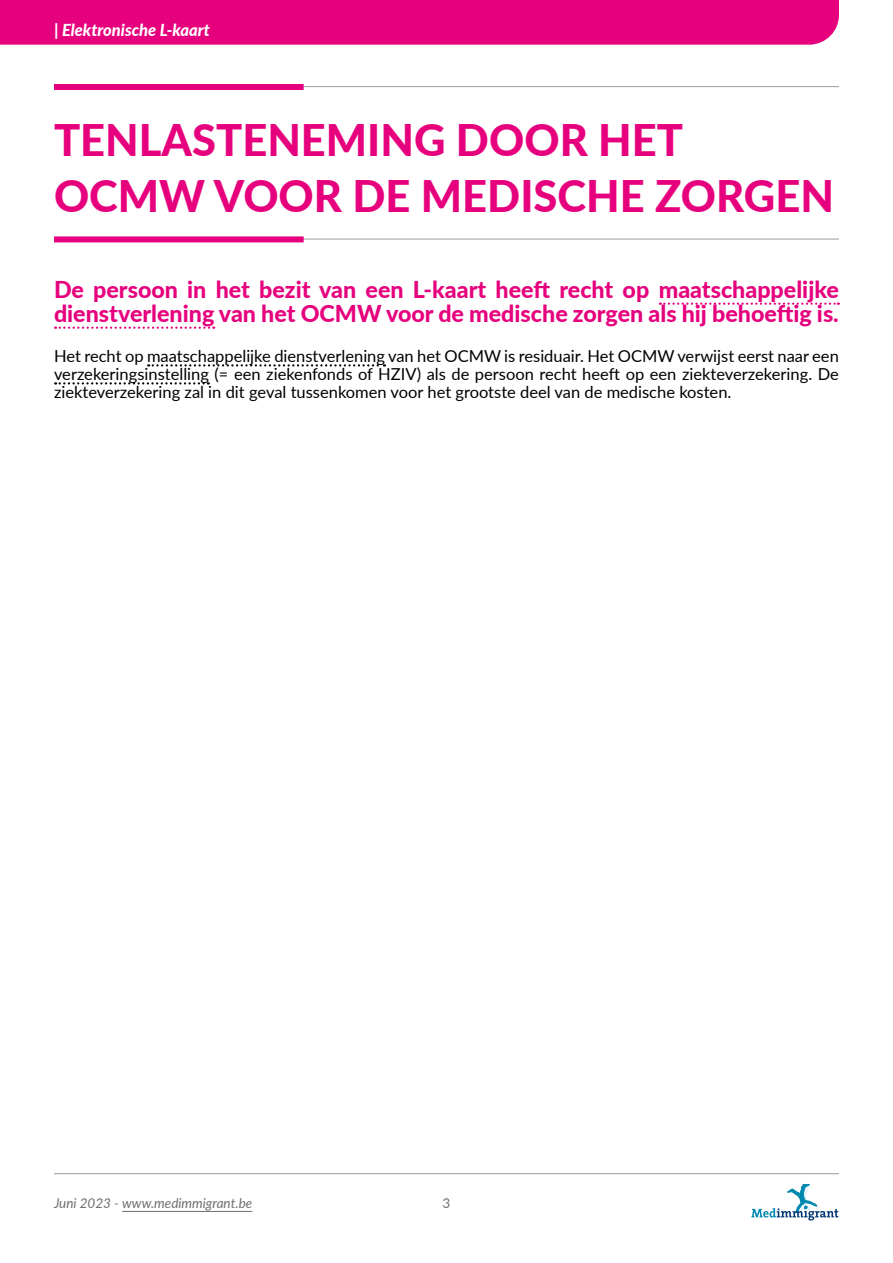
<style>
.page{position:relative;width:893px;height:1263px;background:#fff}
.page>*{position:absolute;margin:0;border:0;box-sizing:border-box;transform-origin:0 0}
.t1{font:900 43.5px/55.5px "Lato";color:#e6007d}
.t2{font:900 23.25px/24px "Lato";color:#e6007d}
.t3{font:16.5px/18px "Lato";color:#000;text-align:justify}
.t4{font:italic 900 16.5px "Lato";color:#fff}
.t5{font:italic 13.5px "Lato";color:#706f6f}
.t6{font:13.5px "Lato";color:#706f6f}
</style>
<div class="page">
<hr style="left:54px;top:239px;width:785px;height:1px;background:#9d9d9c">
<div style="left:54px;top:236px;width:250px;height:6px;background:#e6007d"></div>
<hr style="left:54px;top:86px;width:785px;height:1px;background:#9d9d9c">
<div style="left:54px;top:84px;width:250px;height:6px;background:#e6007d"></div>
<svg style="left:660px;top:302px;width:179px;height:3px"></svg>
<svg style="left:55px;top:326px;width:159px;height:3px"></svg>
<svg style="left:148px;top:364px;width:237px;height:2px"></svg>
<svg style="left:55px;top:382px;width:154px;height:2px"></svg>
<div style="left:0;top:0;width:839px;height:45px;background:#e6007d"></div>
<hr style="left:54px;top:1173px;width:785px;height:1px;background:#9d9d9c">
<svg style="left:751px;top:1184px;width:87px;height:36px"></svg>
<hr style="left:122px;top:1211px;width:130px;height:1px;background:#706f6f">
<p class="t4" style="left:54px;top:18px;width:157px">| Elektronische L-kaart</p>
<h1 class="t1" style="left:54px;top:111px;width:781px">TENLASTENEMING DOOR HET<br>OCMW VOOR DE MEDISCHE ZORGEN</h1>
<h2 class="t2" style="left:54px;top:277px;width:786px">De persoon in het bezit van een L-kaart heeft recht op maatschappelijke dienstverlening van het OCMW voor de medische zorgen als hij behoeftig is.</h2>
<p class="t3" style="left:54px;top:346px;width:786px">Het recht op maatschappelijke dienstverlening van het OCMW is residuair. Het OCMW verwijst eerst naar een verzekeringsinstelling (= een ziekenfonds of HZIV) als de persoon recht heeft op een ziekteverzekering. De ziekteverzekering zal in dit geval tussenkomen voor het grootste deel van de medische kosten.</p>
<p class="t5" style="left:54px;top:1194px;width:200px">Juni 2023 - www.medimmigrant.be</p>
<p class="t6" style="left:443px;top:1194px;width:9px">3</p>
</div>
